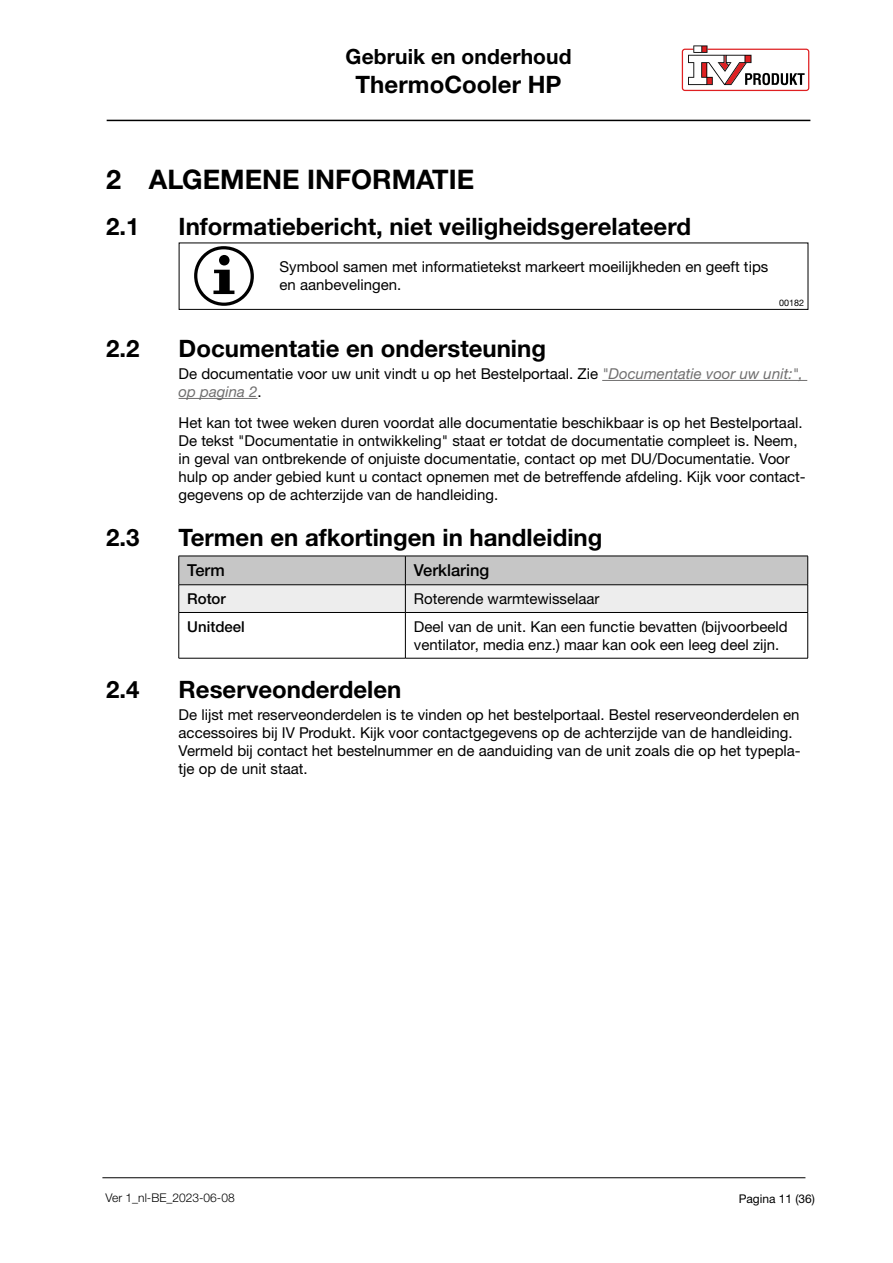
<style>
.page{position:relative;width:893px;height:1263px;background:#fff}
.page>*{position:absolute;margin:0;border:0;box-sizing:border-box;transform-origin:0 0}
.t1{font:700 27px "Helvetica Neue LTW1 G";color:#000}
.t2{font:700 24px "Helvetica Neue LTW1 G";color:#000}
.t3{font:700 21px "Helvetica Neue LTW1 G";letter-spacing:.005em;color:#000}
.t4{font:500 16.5px "Helvetica Neue LTW1 G";color:#000}
.t5{font:15px/18px "Helvetica Neue LTW1 G";color:#000}
.t6{font:500 15px "Helvetica Neue LTW1 G";color:#000}
.t7{font:300 12px "Helvetica Neue LTW1 G";color:#000}
.t8{font:12px "Helvetica Neue LTW1 G";color:#000}
.t9{font:9px "Helvetica Neue LTW1 G";color:#000}
.s1{font-style:italic;color:#706f6f}
</style>
<div class="page">
<svg style="left:682px;top:45px;width:127px;height:46px"></svg>
<hr style="left:102px;top:1177px;width:703px;height:1px;background:#000">
<hr style="left:107px;top:120px;width:703px;height:1px;background:#000">
<hr style="left:602px;top:380px;width:205px;height:1px;background:#706f6f">
<hr style="left:179px;top:398px;width:79px;height:1px;background:#706f6f">
<div style="left:179px;top:243px;width:629px;height:67px;border:1px solid #000"></div>
<svg style="left:194px;top:246px;width:60px;height:60px"></svg>
<svg style="left:179px;top:556px;width:629px;height:56px;background:#d2d2d2"></svg>
<hr style="left:179px;top:612px;width:226px;height:1px;background:#000">
<hr style="left:179px;top:613px;width:1px;height:45px;background:#000">
<hr style="left:405px;top:612px;width:403px;height:1px;background:#000">
<hr style="left:405px;top:613px;width:1px;height:45px;background:#000">
<hr style="left:807px;top:613px;width:1px;height:45px;background:#000">
<hr style="left:179px;top:658px;width:226px;height:1px;background:#000">
<hr style="left:405px;top:658px;width:403px;height:1px;background:#000">
<h3 class="t3" style="left:345px;top:44px;width:228px">Gebruik en onderhoud</h3>
<h2 class="t2" style="left:355px;top:69px;width:208px">ThermoCooler HP</h2>
<h1 class="t1" style="left:106px;top:163px;width:369px">2 ALGEMENE INFORMATIE</h1>
<h2 class="t2" style="left:106px;top:212px;width:35px">2.1</h2>
<h2 class="t2" style="left:179px;top:212px;width:514px">Informatiebericht, niet veiligheidsgerelateerd</h2>
<p class="t5" style="left:280px;top:258px;width:490px">Symbool samen met informatietekst markeert moeilijkheden en geeft tips en aanbevelingen.</p>
<p class="t9" style="left:779px;top:297px;width:27px">00182</p>
<h2 class="t2" style="left:106px;top:333px;width:35px">2.2</h2>
<h2 class="t2" style="left:179px;top:333px;width:369px">Documentatie en ondersteuning</h2>
<p class="t5" style="left:179px;top:364px;width:626px">De documentatie voor uw unit vindt u op het Bestelportaal. Zie <span class="s1">"Documentatie voor uw unit:", op pagina 2</span>.</p>
<p class="t5" style="left:179px;top:413px;width:629px">Het kan tot twee weken duren voordat alle documentatie beschikbaar is op het Bestelportaal.<br>De tekst "Documentatie in ontwikkeling" staat er totdat de documentatie compleet is. Neem, in geval van ontbrekende of onjuiste documentatie, contact op met DU/Documentatie. Voor hulp op ander gebied kunt u contact opnemen met de betreffende afdeling. Kijk voor contact&shy;gegevens op de achterzijde van de handleiding.</p>
<h2 class="t2" style="left:106px;top:522px;width:35px">2.3</h2>
<h2 class="t2" style="left:179px;top:522px;width:425px">Termen en afkortingen in handleiding</h2>
<p class="t4" style="left:187px;top:560px;width:39px">Term</p>
<p class="t4" style="left:414px;top:560px;width:77px">Verklaring</p>
<p class="t6" style="left:187px;top:590px;width:40px">Rotor</p>
<p class="t5" style="left:414px;top:589px;width:187px">Roterende warmtewisselaar</p>
<p class="t6" style="left:187px;top:617px;width:59px">Unitdeel</p>
<p class="t5" style="left:414px;top:617px;width:375px">Deel van de unit. Kan een functie bevatten (bijvoorbeeld ventilator, media enz.) maar kan ook een leeg deel zijn.</p>
<h2 class="t2" style="left:106px;top:675px;width:35px">2.4</h2>
<h2 class="t2" style="left:179px;top:675px;width:224px">Reserveonderdelen</h2>
<p class="t5" style="left:179px;top:706px;width:622px">De lijst met reserveonderdelen is te vinden op het bestelportaal. Bestel reserveonderdelen en accessoires bij IV Produkt. Kijk voor contactgegevens op de achterzijde van de handleiding.<br>Vermeld bij contact het bestelnummer en de aanduiding van de unit zoals die op het typeplaa tje op de unit staat.</p>
<p class="t7" style="left:106px;top:1190px;width:131px">Ver 1_nl-BE_2023-06-08</p>
<p class="t8" style="left:739px;top:1192px;width:78px">Pagina 11 (36)</p>
</div>
